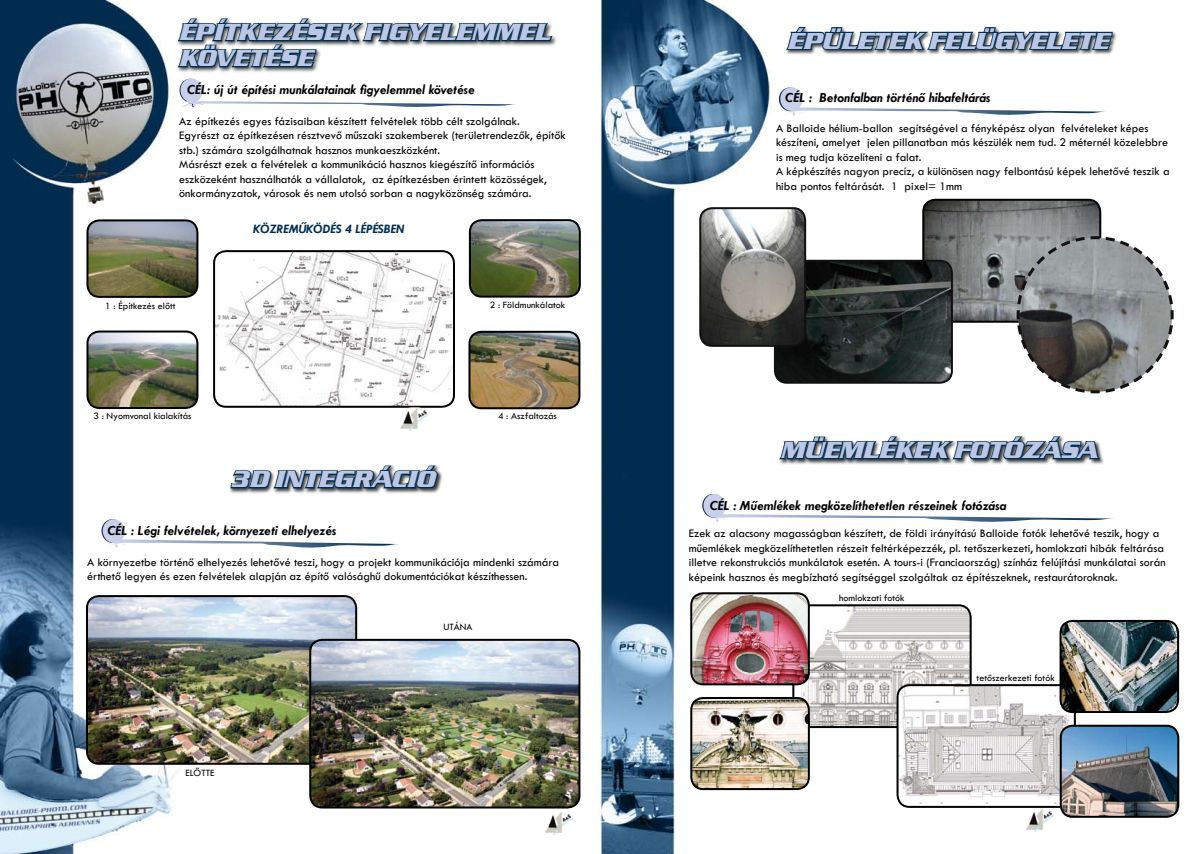
<style>
.page{position:relative;width:1202px;height:854px;background:#fff}
.page>*{position:absolute;margin:0;border:0;box-sizing:border-box;transform-origin:0 0}
.t1{font:italic 700 24px/26px "Serpentine D";color:#bcc6e5}
.t2{font:italic 700 14px "Tw Cen";color:#000}
.t3{font:italic 700 13px "Tw Cen";color:#012d50}
.t4{font:500 12px/14.4px "Tw Cen";color:#000}
.t5{font:500 10px "Tw Cen";color:#000}
</style>
<div class="page">
<img style="left:0;top:0;width:1180px;height:853px">
<img style="left:794px;top:605px;width:177px;height:121px;border-radius:12px">
<div style="left:792px;top:604px;width:180px;height:123px;border:2px solid #000;border-radius:12px"></div>
<svg style="left:179px;top:78px;width:338px;height:29px"></svg>
<img style="left:923px;top:200px;width:177px;height:121px;border-radius:12px">
<div style="left:922px;top:199px;width:179px;height:123px;border:2px solid #000;border-radius:12px"></div>
<img style="left:214px;top:251px;width:240px;height:155px;border-radius:12px">
<div style="left:213px;top:250px;width:242px;height:157px;border:2px solid #000;border-radius:12px"></div>
<img style="left:87px;top:220px;width:110px;height:77px;border-radius:12px">
<div style="left:86px;top:219px;width:112px;height:79px;border:2px solid #000;border-radius:12px"></div>
<img style="left:775px;top:261px;width:177px;height:121px;border-radius:12px">
<div style="left:774px;top:260px;width:179px;height:123px;border:2px solid #101110;border-radius:12px"></div>
<img style="left:700px;top:208px;width:105px;height:138px;border-radius:12px">
<div style="left:699px;top:207px;width:107px;height:140px;border:2px solid #101110;border-radius:12px"></div>
<svg style="left:1015px;top:234px;width:160px;height:161px"></svg>
<img style="left:87px;top:331px;width:110px;height:77px;border-radius:12px">
<div style="left:86px;top:330px;width:112px;height:79px;border:2px solid #000;border-radius:12px"></div>
<img style="left:470px;top:220px;width:110px;height:76px;border-radius:12px">
<div style="left:469px;top:219px;width:112px;height:78px;border:2px solid #000;border-radius:12px"></div>
<img style="left:469px;top:332px;width:110px;height:76px;border-radius:12px">
<div style="left:468px;top:331px;width:112px;height:78px;border:2px solid #000;border-radius:12px"></div>
<svg style="left:778px;top:86px;width:328px;height:30px"></svg>
<svg style="left:101px;top:518px;width:298px;height:30px"></svg>
<img style="left:87px;top:596px;width:269px;height:167px;border-radius:12px">
<div style="left:86px;top:595px;width:271px;height:169px;border:2px solid #000;border-radius:12px"></div>
<img style="left:310px;top:639px;width:269px;height:168px;border-radius:12px">
<div style="left:309px;top:638px;width:271px;height:170px;border:2px solid #000;border-radius:12px"></div>
<img style="left:897px;top:685px;width:174px;height:118px">
<div style="left:896px;top:684px;width:180px;height:123px;border:2px solid #000;border-radius:12px"></div>
<svg style="left:701px;top:493px;width:414px;height:29px"></svg>
<img style="left:691px;top:593px;width:118px;height:91px;border-radius:12px">
<div style="left:690px;top:592px;width:120px;height:93px;border:2px solid #000;border-radius:12px"></div>
<img style="left:1060px;top:620px;width:118px;height:91px;border-radius:12px">
<div style="left:1059px;top:619px;width:120px;height:93px;border:2px solid #000;border-radius:12px"></div>
<img style="left:691px;top:697px;width:118px;height:91px;border-radius:12px">
<div style="left:690px;top:696px;width:120px;height:93px;border:2px solid #000;border-radius:12px"></div>
<img style="left:1061px;top:725px;width:117px;height:91px;border-radius:12px">
<div style="left:1060px;top:724px;width:119px;height:93px;border:2px solid #000;border-radius:12px"></div>
<img style="left:400px;top:407px;width:29px;height:24px">
<img style="left:544px;top:811px;width:30px;height:23px">
<img style="left:1025px;top:808px;width:29px;height:23px">
<div style="left:176px;top:16px;width:382px;height:58px;background:#000;opacity:.75"></div>
<svg style="left:176px;top:12px;width:377px;height:57px"></svg>
<div style="left:229px;top:463px;width:214px;height:31px;background:#000;opacity:.75"></div>
<svg style="left:212px;top:458px;width:227px;height:32px"></svg>
<div style="left:785px;top:25px;width:333px;height:30px;background:#000;opacity:.75"></div>
<svg style="left:784px;top:20px;width:330px;height:31px"></svg>
<div style="left:778px;top:434px;width:327px;height:31px;background:#000;opacity:.75"></div>
<svg style="left:777px;top:432px;width:326px;height:29px"></svg>
<h1 class="t1" style="left:180px;top:20px;width:373px">ÉPÍTKEZÉSEK FIGYELEMMEL<br>KÖVETÉSE</h1>
<p class="t2" style="left:187px;top:81px;width:289px">CÉL: új út építési munkálatainak figyelemmel követése</p>
<p class="t4" style="left:179px;top:114px;width:388px">Az építkezés egyes fázisaiban készített felvételek több célt szolgálnak.<br>Egyrészt az építkezésen résztvevő műszaki szakemberek (területrendezők, építők stb.) számára szolgálhatnak hasznos munkaeszközként.<br>Másrészt ezek a felvételek a kommunikáció hasznos kiegészítő információs eszközeként használhatók a vállalatok, az építkezésben érintett közösségek, önkormányzatok, városok és nem utolsó sorban a nagyközönség számára.</p>
<p class="t3" style="left:253px;top:221px;width:153px">KÖZREMŰKÖDÉS 4 LÉPÉSBEN</p>
<p class="t5" style="left:105px;top:300px;width:72px">1 : Építkezés előtt</p>
<p class="t5" style="left:490px;top:298px;width:77px">2 : Földmunkálatok</p>
<p class="t5" style="left:93px;top:409px;width:100px">3 : Nyomvonal kialakítás</p>
<p class="t5" style="left:498px;top:409px;width:60px">4 : Aszfaltozás</p>
<h1 class="t1" style="left:231px;top:466px;width:207px">3D INTEGRÁCIÓ</h1>
<p class="t2" style="left:107px;top:522px;width:231px">CÉL : Légi felvételek, környezeti elhelyezés</p>
<p class="t4" style="left:87px;top:554px;width:473px">A környezetbe történő elhelyezés lehetővé teszi, hogy a projekt kommunikációja mindenki számára érthető legyen és ezen felvételek alapján az építő valósághű dokumentációkat készíthessen.</p>
<p class="t5" style="left:185px;top:766px;width:31px">ELŐTTE</p>
<p class="t5" style="left:443px;top:621px;width:31px">UTÁNA</p>
<h1 class="t1" style="left:788px;top:28px;width:323px">ÉPÜLETEK FELÜGYELETE</h1>
<p class="t2" style="left:785px;top:89px;width:207px">CÉL : Betonfalban történő hibafeltárás</p>
<p class="t4" style="left:776px;top:121px;width:395px">A Balloide hélium-ballon segítségével a fényképész olyan felvételeket képes készíteni, amelyet jelen pillanatban más készülék nem tud. 2 méternél közelebbre is meg tudja közelíteni a falat.<br>A képkészítés nagyon precíz, a különösen nagy felbontású képek lehetővé teszik a hiba pontos feltárását. 1 pixel= 1mm</p>
<h1 class="t1" style="left:782px;top:437px;width:319px">MÜEMLÉKEK FOTÓZÁSA</h1>
<p class="t2" style="left:710px;top:496px;width:298px">CÉL : Műemlékek megközelíthetetlen részeinek fotózása</p>
<p class="t4" style="left:689px;top:526px;width:478px">Ezek az alacsony magasságban készített, de földi irányítású Balloide fotók lehetővé teszik, hogy a műemlékek megközelíthetetlen részeit feltérképezzék, pl. tetőszerkezeti, homlokzati hibák feltárása illetve rekonstrukciós munkálatok esetén. A tours-i (Franciaország) színház felújítási munkálatai során képeink hasznos és megbízható segítséggel szolgáltak az építészeknek, restaurátoroknak.</p>
<p class="t5" style="left:839px;top:591px;width:67px">homlokzati fotók</p>
<p class="t5" style="left:977px;top:671px;width:80px">tetőszerkezeti fotók</p>
</div>
